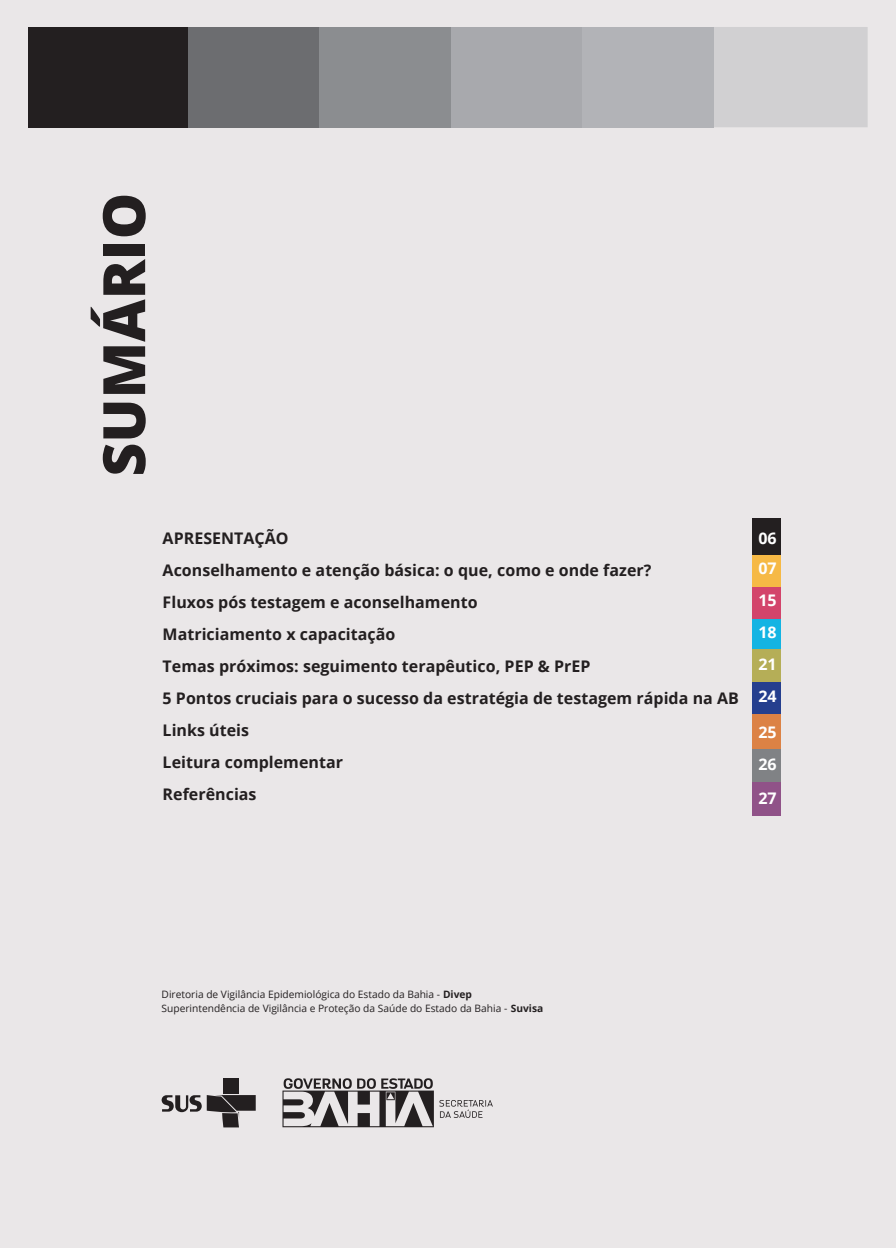
<style>
.page{position:relative;width:896px;height:1248px;background:#fff}
.page>*{position:absolute;margin:0;border:0;box-sizing:border-box;transform-origin:0 0}
.t1{font:800 58.4px "Open Sans";color:#231f20}
.t2{font:700 16px/32px "Open Sans";color:#231f20}
.t3{font:700 16px/32px "Open Sans";color:#fff}
.t4{font:10.2px/14px "Open Sans";color:#231f20}
.s1{font-weight:700}
</style>
<div class="page">
<div style="left:0;top:0;width:896px;height:1247px;background:#eae7e8"></div>
<div style="left:752px;top:781px;width:29px;height:34px;background:#905288"></div>
<div style="left:752px;top:747px;width:29px;height:34px;background:#808285"></div>
<div style="left:752px;top:554px;width:29px;height:33px;background:#f6b945"></div>
<div style="left:752px;top:587px;width:29px;height:32px;background:#d3446b"></div>
<div style="left:752px;top:618px;width:29px;height:32px;background:#13b4e3"></div>
<div style="left:752px;top:649px;width:29px;height:34px;background:#b5ae57"></div>
<div style="left:752px;top:682px;width:29px;height:32px;background:#253f8e"></div>
<div style="left:752px;top:714px;width:29px;height:34px;background:#dc8245"></div>
<div style="left:752px;top:518px;width:29px;height:36px;background:#231f20"></div>
<svg style="left:282px;top:1078px;width:211px;height:49px"></svg>
<div style="left:223px;top:1077px;width:16px;height:16px;background:#231f20"></div>
<svg style="left:162px;top:1095px;width:94px;height:32px"></svg>
<div style="left:28px;top:27px;width:160px;height:100px;background:#231f20"></div>
<div style="left:188px;top:27px;width:131px;height:100px;background:#6c6d70"></div>
<div style="left:319px;top:27px;width:132px;height:100px;background:#8b8d90"></div>
<div style="left:451px;top:27px;width:131px;height:100px;background:#a8a9ad"></div>
<div style="left:582px;top:27px;width:132px;height:100px;background:#b2b3b7"></div>
<div style="left:714px;top:27px;width:153px;height:100px;background:#d1d0d2"></div>
<h1 class="t1" style="left:79px;top:476px;width:285px;rotate:-90deg">SUMÁRIO</h1>
<p class="t2" style="left:163px;top:522px;width:578px">APRESENTAÇÃO<br>Aconselhamento e atenção básica: o que, como e onde fazer?<br>Fluxos pós testagem e aconselhamento<br>Matriciamento x capacitação<br>Temas próximos: seguimento terapêutico, PEP &amp; PrEP<br>5 Pontos cruciais para o sucesso da estratégia de testagem rápida na AB Links úteis<br>Leitura complementar<br>Referências</p>
<p class="t3" style="left:758px;top:523px;width:20px;line-height:30px">06<br>07</p>
<p class="t3" style="left:758px;top:584px;width:20px;text-align:justify">15<br>18<br>21<br>24</p>
<p class="t3" style="left:758px;top:716px;width:20px">25<br>26</p>
<p class="t3" style="left:758px;top:782px;width:20px">27</p>
<p class="t4" style="left:162px;top:987px;width:383px">Diretoria de Vigilância Epidemiológica do Estado da Bahia - <span class="s1">Divep<br></span>Superintendência de Vigilância e Proteção da Saúde do Estado da Bahia - <span class="s1">Suvisa</span></p>
</div>
